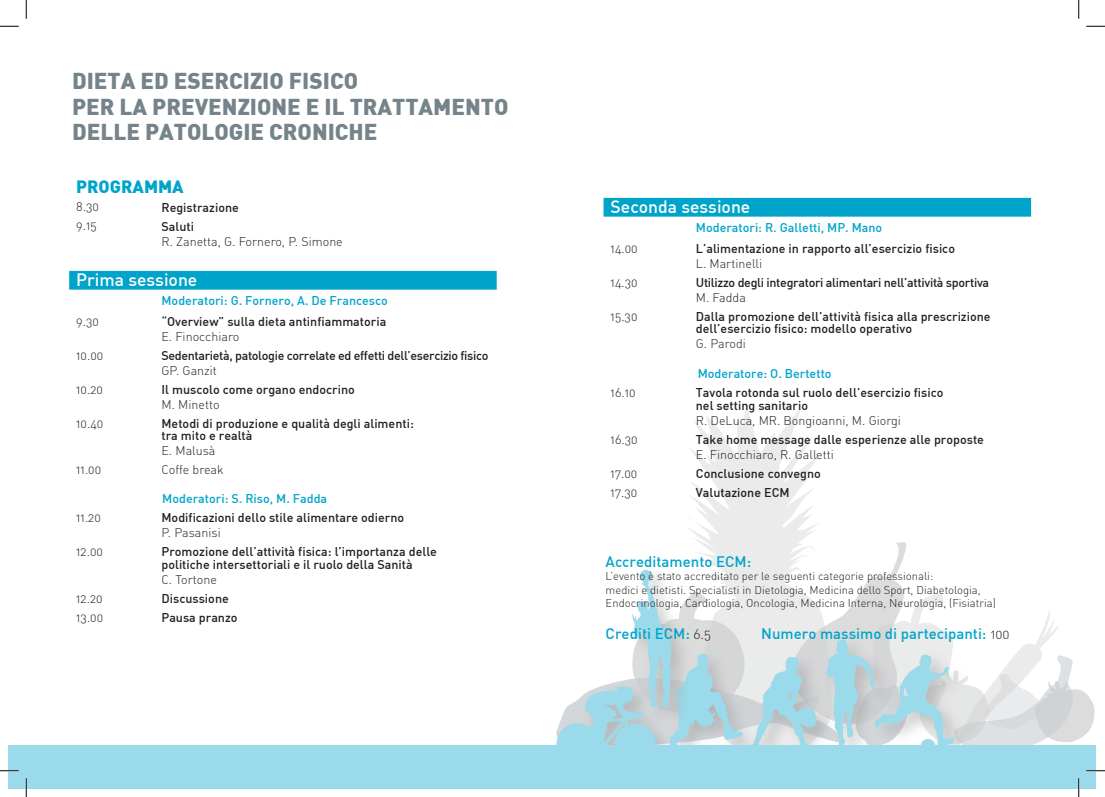
<style>
.page{position:relative;width:1105px;height:797px;background:#fff}
.page>*{position:absolute;margin:0;border:0;box-sizing:border-box;transform-origin:0 0}
.t1{font:900 22.5px/25px "DIN";color:#75838a}
.t2{font:500 17.5px "DIN";color:#fff}
.t3{font:900 17.5px "DIN";color:#00a4cb}
.t4{font:500 15px "DIN";color:#00a4cb}
.t5{font:500 12.5px/12.5px "DIN";color:#231f20}
.t6{font:12.5px "DIN Light Alternate";color:#231f20}
.t7{font:500 12.5px "DIN";color:#00a4cb}
.t8{font:500 12.5px "DIN";letter-spacing:-.03em;color:#231f20}
.t9{font:500 12.5px "DIN";letter-spacing:-.025em;color:#231f20}
.t10{font:11.25px/13.6px "DIN Light Alternate";color:#231f20}
.s1{font-family:"DIN Light Alternate";font-weight:400;font-size:13.75px;color:#231f20}
</style>
<div class="page">
<svg style="left:688px;top:407px;width:131px;height:135px;fill:#ebebeb"></svg>
<svg style="left:556px;top:542px;width:538px;height:202px"></svg>
<svg style="left:920px;top:739px;width:15px;height:14px"></svg>
<div style="left:9px;top:744px;width:1087px;height:44px;background:#9adaea"></div>
<div style="left:69px;top:271px;width:428px;height:19px;background:#00a4cb"></div>
<svg style="left:606px;top:197px;width:423px;height:1px"></svg>
<div style="left:603px;top:198px;width:428px;height:19px;background:#00a4cb"></div>
<svg style="left:0;top:25px;width:19px;height:2px"></svg>
<svg style="left:1086px;top:25px;width:19px;height:2px"></svg>
<svg style="left:0;top:770px;width:19px;height:1px"></svg>
<svg style="left:1086px;top:770px;width:19px;height:1px"></svg>
<svg style="left:25px;top:0;width:2px;height:19px"></svg>
<svg style="left:25px;top:778px;width:2px;height:19px"></svg>
<svg style="left:1078px;top:0;width:1px;height:19px"></svg>
<svg style="left:1078px;top:778px;width:1px;height:19px"></svg>
<h1 class="t1" style="left:72px;top:68px;width:438px">DIETA ED ESERCIZIO FISICO<br>PER LA PREVENZIONE E IL TRATTAMENTO<br>DELLE PATOLOGIE CRONICHE</h1>
<h2 class="t3" style="left:76px;top:174px;width:109px">PROGRAMMA</h2>
<p class="t6" style="left:76px;top:199px;width:24px">8.30</p>
<p class="t5" style="left:161px;top:200px;width:79px">Registrazione</p>
<p class="t6" style="left:76px;top:218px;width:22px">9.15</p>
<p class="t5" style="left:161px;top:219px;width:34px">Saluti</p>
<p class="t6" style="left:161px;top:233px;width:183px">R. Zanetta, G. Fornero, P. Simone</p>
<h2 class="t2" style="left:76px;top:268px;width:123px">Prima sessione</h2>
<p class="t7" style="left:161px;top:292px;width:228px">Moderatori: G. Fornero, A. De Francesco</p>
<p class="t6" style="left:76px;top:313px;width:24px">9.30</p>
<p class="t5" style="left:161px;top:314px;width:226px">“Overview” sulla dieta antinfiammatoria</p>
<p class="t6" style="left:161px;top:328px;width:79px">E. Finocchiaro</p>
<p class="t6" style="left:76px;top:347px;width:28px">10.00</p>
<p class="t8" style="left:161px;top:347px;width:328px">Sedentarietà, patologie correlate ed effetti dell’esercizio fisico</p>
<p class="t6" style="left:161px;top:362px;width:57px">GP. Ganzit</p>
<p class="t6" style="left:76px;top:381px;width:28px">10.20</p>
<p class="t5" style="left:161px;top:382px;width:195px">Il muscolo come organo endocrino</p>
<p class="t6" style="left:161px;top:396px;width:60px">M. Minetto</p>
<p class="t6" style="left:76px;top:415px;width:29px">10.40</p>
<p class="t5" style="left:161px;top:416px;width:254px">Metodi di produzione e qualità degli alimenti: tra mito e realtà</p>
<p class="t6" style="left:161px;top:443px;width:56px">E. Malusà</p>
<p class="t6" style="left:76px;top:462px;width:26px">11.00</p>
<p class="t6" style="left:161px;top:462px;width:64px">Coffe break</p>
<p class="t7" style="left:162px;top:491px;width:166px">Moderatori: S. Riso, M. Fadda</p>
<p class="t6" style="left:76px;top:510px;width:26px">11.20</p>
<p class="t5" style="left:161px;top:511px;width:244px">Modificazioni dello stile alimentare odierno</p>
<p class="t6" style="left:161px;top:525px;width:61px">P. Pasanisi</p>
<p class="t6" style="left:76px;top:544px;width:28px">12.00</p>
<p class="t5" style="left:161px;top:545px;width:277px">Promozione dell’attività fisica: l’importanza delle politiche intersettoriali e il ruolo della Sanità</p>
<p class="t6" style="left:161px;top:571px;width:57px">C. Tortone</p>
<p class="t6" style="left:76px;top:590px;width:28px">12.20</p>
<p class="t5" style="left:161px;top:591px;width:69px">Discussione</p>
<p class="t6" style="left:76px;top:609px;width:28px">13.00</p>
<p class="t5" style="left:161px;top:610px;width:78px">Pausa pranzo</p>
<h2 class="t2" style="left:611px;top:195px;width:141px">Seconda sessione</h2>
<p class="t7" style="left:696px;top:219px;width:188px">Moderatori: R. Galletti, MP. Mano</p>
<p class="t6" style="left:611px;top:240px;width:29px">14.00</p>
<p class="t5" style="left:696px;top:241px;width:261px">L’alimentazione in rapporto all’esercizio fisico</p>
<p class="t6" style="left:696px;top:255px;width:68px">L. Martinelli</p>
<p class="t6" style="left:611px;top:274px;width:29px">14.30</p>
<p class="t9" style="left:696px;top:274px;width:295px">Utilizzo degli integratori alimentari nell’attività sportiva</p>
<p class="t6" style="left:696px;top:289px;width:52px">M. Fadda</p>
<p class="t6" style="left:611px;top:308px;width:28px">15.30</p>
<p class="t5" style="left:696px;top:309px;width:296px">Dalla promozione dell’attività fisica alla prescrizione dell’esercizio fisico: modello operativo</p>
<p class="t6" style="left:696px;top:336px;width:51px">G. Parodi</p>
<p class="t7" style="left:698px;top:365px;width:135px">Moderatore: O. Bertetto</p>
<p class="t6" style="left:611px;top:385px;width:26px">16.10</p>
<p class="t5" style="left:696px;top:386px;width:249px">Tavola rotonda sul ruolo dell’esercizio fisico nel setting sanitario</p>
<p class="t6" style="left:696px;top:412px;width:206px">R. DeLuca, MR. Bongioanni, M. Giorgi</p>
<p class="t6" style="left:611px;top:431px;width:28px">16.30</p>
<p class="t5" style="left:696px;top:432px;width:290px">Take home message dalle esperienze alle proposte</p>
<p class="t6" style="left:696px;top:446px;width:140px">E. Finocchiaro, R. Galletti</p>
<p class="t6" style="left:611px;top:465px;width:28px">17.00</p>
<p class="t5" style="left:696px;top:466px;width:126px">Conclusione convegno</p>
<p class="t6" style="left:611px;top:484px;width:28px">17.30</p>
<p class="t5" style="left:696px;top:485px;width:95px">Valutazione ECM</p>
<p class="t4" style="left:606px;top:551px;width:147px">Accreditamento ECM:</p>
<p class="t10" style="left:606px;top:569px;width:392px">L’evento è stato accreditato per le seguenti categorie professionali:<br>medici e dietisti. Specialisti in Dietologia, Medicina dello Sport, Diabetologia,<br>Endocrinologia, Cardiologia, Oncologia, Medicina Interna, Neurologia, (Fisiatria)</p>
<p class="t4" style="left:606px;top:624px;width:107px">Crediti ECM: <span class="s1">6.5</span></p>
<p class="t4" style="left:761px;top:624px;width:250px">Numero massimo di partecipanti: <span class="s1">100</span></p>
</div>
